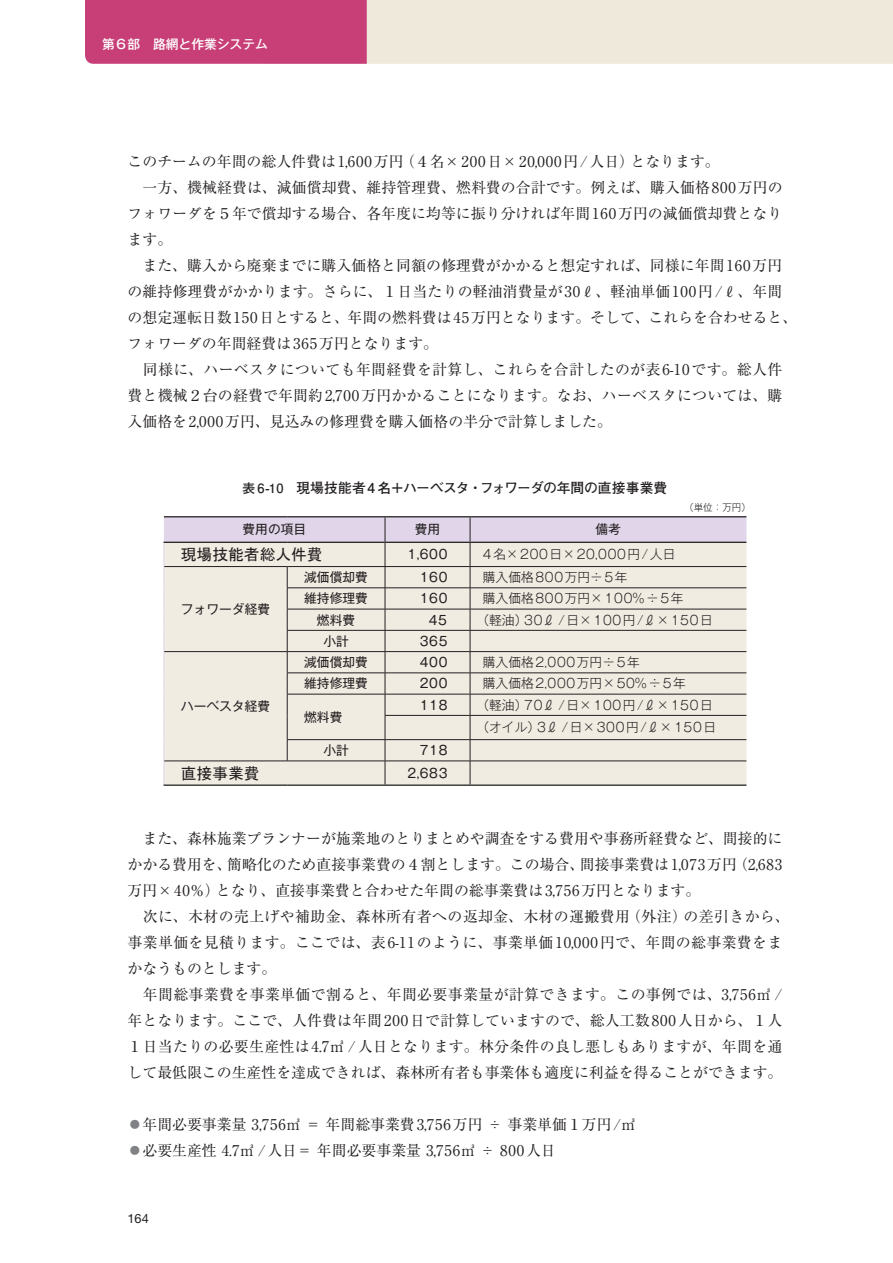
<style>
.page{position:relative;width:893px;height:1263px;background:#fff}
.page>*{position:absolute;margin:0;border:0;box-sizing:border-box;transform-origin:0 0}
.t1{font:15.75px "MS Gothic";color:#231f20}
.t2{font:14.85px/26.1px "Ryumin Pr 6 N";letter-spacing:.005em;color:#231f20}
.t3{font:700 13.8px "Futo Go B101 Pr 6 N";letter-spacing:-.01em;color:#231f20}
.t4{font:300 12.75px/22.8px "Gothic MB101 Pr 6 N";letter-spacing:.06em;color:#231f20}
.t5{font:12.75px "Gothic MB101 Pr 6 N";color:#231f20}
.t6{font:500 12.75px "Gothic MB101 Pr 6 N";color:#fff}
.t7{font:12.75px "Helvetica Neue LT Std";color:#231f20}
.t8{font:300 9.6px "Gothic MB101 Pr 6 N";color:#231f20}
.s1{font-size:12.75px}
.s2{color:#808285}
</style>
<div class="page">
<svg style="left:85px;top:0;width:808px;height:64px;background:#e1adb8"></svg>
<hr style="left:164px;top:516px;width:123px;height:1px;background:#231f20">
<hr style="left:287px;top:516px;width:98px;height:1px;background:#231f20">
<hr style="left:385px;top:516px;width:85px;height:1px;background:#231f20">
<hr style="left:470px;top:516px;width:276px;height:1px;background:#231f20">
<hr style="left:164px;top:784px;width:123px;height:2px;background:#231f20">
<hr style="left:287px;top:784px;width:98px;height:2px;background:#231f20">
<hr style="left:385px;top:784px;width:85px;height:2px;background:#231f20">
<hr style="left:470px;top:784px;width:276px;height:2px;background:#231f20">
<svg style="left:164px;top:517px;width:582px;height:267px;background:#e6e1da"></svg>
<p class="t6" style="left:102px;top:34px;width:167px">第６部　路網と作業システム</p>
<p class="t2" style="left:128px;top:147px;width:671px">このチームの年間の総人件費は1,600万円（４名×200日×20,000円/人日）となります。<br>　一方、機械経費は、減価償却費、維持管理費、燃料費の合計です。例えば、購入価格800万円のフォワーダを５年で償却する場合、各年度に均等に振り分ければ年間160万円の減価償却費となります。<br>　また、購入から廃棄までに購入価格と同額の修理費がかかると想定すれば、同様に年間160万円の維持修理費がかかります。さらに、１日当たりの軽油消費量が30ℓ、軽油単価100円/ℓ、年間の想定運転日数150日とすると、年間の燃料費は45万円となります。そして、これらを合わせると、フォワーダの年間経費は365万円となります。<br>　同様に、ハーベスタについても年間経費を計算し、これらを合計したのが表6-10です。総人件費と機械２台の経費で年間約2,700万円かかることになります。なお、ハーベスタについては、購入価格を2,000万円、見込みの修理費を購入価格の半分で計算しました。</p>
<p class="t3" style="left:243px;top:477px;width:426px"><span class="s1">表 6-10　</span>現場技能者4 名＋ハーベスタ・フォワーダの年間の直接事業費</p>
<p class="t5" style="left:243px;top:519px;width:65px">費用の項目</p>
<p class="t5" style="left:415px;top:519px;width:27px">費用</p>
<p class="t5" style="left:595px;top:519px;width:27px">備考</p>
<p class="t1" style="left:181px;top:546px;width:143px">現場技能者総人件費</p>
<p class="t5" style="left:408px;top:544px;width:41px">1,600</p>
<p class="t4" style="left:483px;top:542px;width:194px">4名×200日×20,000円/人日</p>
<p class="t8" style="left:684px;top:499px;width:68px">（単位：万円）</p>
<p class="t5" style="left:181px;top:598px;width:91px">フォワーダ経費</p>
<p class="t5" style="left:181px;top:696px;width:91px">ハーベスタ経費</p>
<p class="t5" style="left:304px;top:567px;width:65px">減価償却費</p>
<p class="t5" style="left:420px;top:567px;width:29px">160</p>
<p class="t4" style="left:483px;top:565px;width:146px">購入価格800万円÷5年</p>
<p class="t5" style="left:304px;top:588px;width:65px">維持修理費</p>
<p class="t5" style="left:420px;top:588px;width:29px">160</p>
<p class="t4" style="left:483px;top:586px;width:202px">購入価格800万円×100%÷5年</p>
<p class="t5" style="left:317px;top:609px;width:40px">燃料費</p>
<p class="t5" style="left:429px;top:609px;width:20px">45</p>
<p class="t4" style="left:476px;top:607px;width:238px">（軽油）30ℓ /日×100円/ℓ×150日</p>
<p class="t5" style="left:323px;top:630px;width:27px">小計</p>
<p class="t5" style="left:420px;top:630px;width:29px">365</p>
<p class="t5" style="left:304px;top:652px;width:65px">減価償却費</p>
<p class="t5" style="left:420px;top:652px;width:29px">400</p>
<p class="t4" style="left:483px;top:650px;width:158px">購入価格2,000万円÷5年</p>
<p class="t5" style="left:304px;top:673px;width:65px">維持修理費</p>
<p class="t5" style="left:420px;top:673px;width:29px">200</p>
<p class="t4" style="left:483px;top:671px;width:205px">購入価格2,000万円×50%÷5年</p>
<p class="t5" style="left:304px;top:706px;width:65px">燃料費　　</p>
<p class="t5" style="left:420px;top:694px;width:29px">118</p>
<p class="t4" style="left:476px;top:692px;width:241px">（軽油）70ℓ /日×100円/ℓ×150日（オイル）3ℓ /日×300円/ℓ×150日</p>
<p class="t5" style="left:323px;top:740px;width:27px">小計</p>
<p class="t5" style="left:420px;top:740px;width:29px">718</p>
<p class="t1" style="left:181px;top:765px;width:80px">直接事業費</p>
<p class="t5" style="left:408px;top:762px;width:41px">2,683</p>
<p class="t2" style="left:128px;top:824px;width:664px">　また、森林施業プランナーが施業地のとりまとめや調査をする費用や事務所経費など、間接的にかかる費用を、簡略化のため直接事業費の４割とします。この場合、間接事業費は1,073万円（2,683万円×40％）となり、直接事業費と合わせた年間の総事業費は3,756万円となります。<br>　次に、木材の売上げや補助金、森林所有者への返却金、木材の運搬費用（外注）の差引きから、事業単価を見積ります。ここでは、表6-11のように、事業単価10,000円で、年間の総事業費をまかなうものとします。<br>　年間総事業費を事業単価で割ると、年間必要事業量が計算できます。この事例では、3,756㎥ /年となります。ここで、人件費は年間200日で計算していますので、総人工数800人日から、１人１日当たりの必要生産性は4.7㎥ /人日となります。林分条件の良し悪しもありますが、年間を通して最低限この生産性を達成できれば、森林所有者も事業体も適度に利益を得ることができます。</p>
<p class="t2" style="left:128px;top:1111px;width:510px"><span class="s2">⃝</span>年間必要事業量 3,756㎥ ＝ 年間総事業費3,756万円 ÷ 事業単価１万円/㎥<span class="s2">⃝</span>必要生産性 4.7㎥ /人日＝ 年間必要事業量 3,756㎥ ÷ 800人日</p>
<p class="t7" style="left:128px;top:1210px;width:23px">164</p>
</div>
